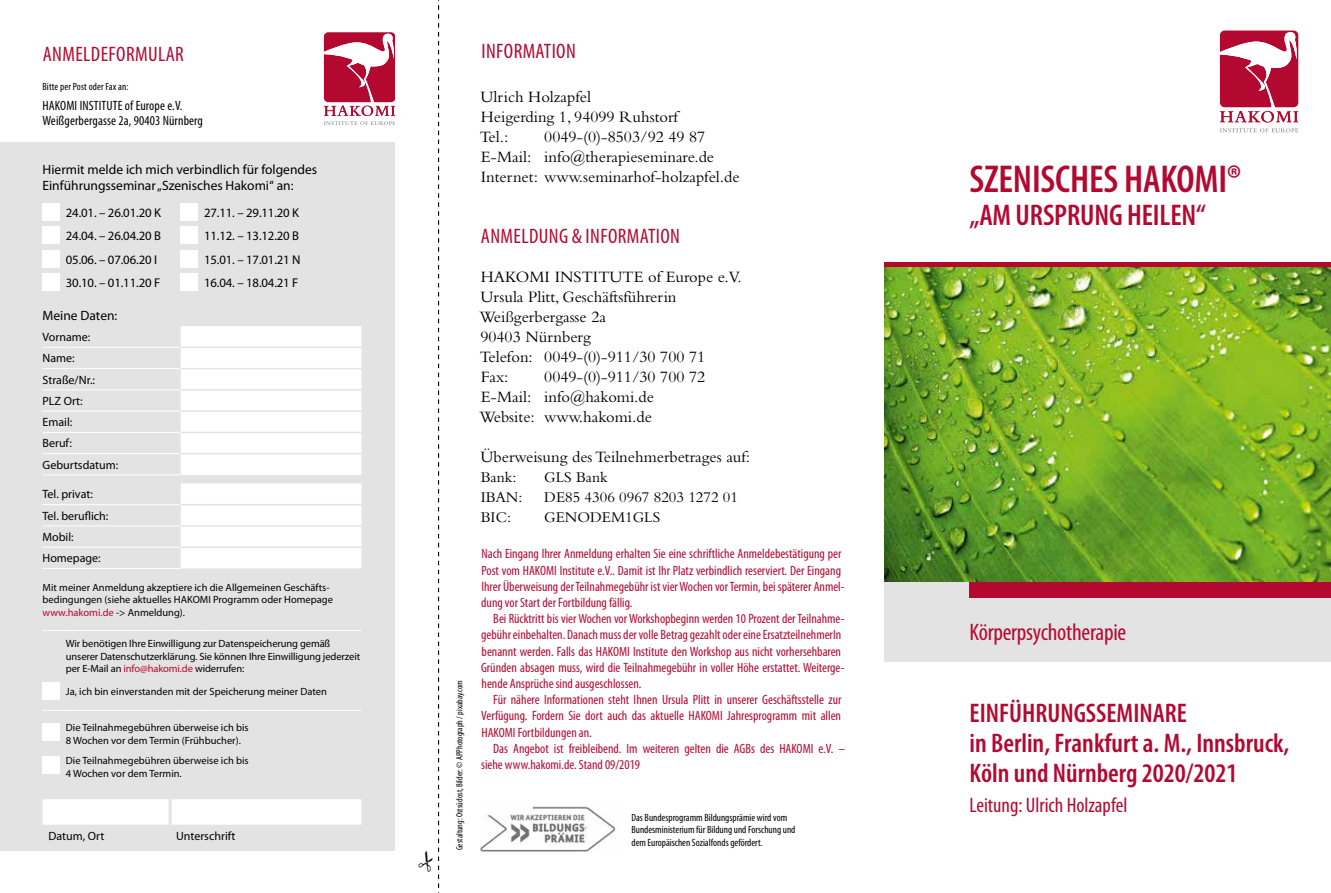
<style>
.page{position:relative;width:1331px;height:893px;background:#fff}
.page>*{position:absolute;margin:0;border:0;box-sizing:border-box;transform-origin:0 0}
.t1{font:600 condensed 39px "Myriad Pro";letter-spacing:-.005em;color:#b30931}
.t2{font:600 condensed 30px "Myriad Pro";letter-spacing:-.005em;color:#b30931}
.t3{font:600 condensed 27px/30px "Myriad Pro";color:#b30931}
.t4{font:condensed 24px "Myriad Pro";letter-spacing:-.01em;color:#b30931}
.t5{font:condensed 21px "Myriad Pro";letter-spacing:.02em;color:#b30931}
.t6{font:condensed 21px "Myriad Pro";color:#b30931}
.t7{font:16.5px/20px "Bembo";color:#000}
.t8{font:15.45px "Bembo";color:#000}
.t9{font:condensed 13.5px/16.2px "Myriad Pro";color:#b30931}
.t10{font:13.5px/16.2px "Myriad Pro";color:#000}
.t11{font:condensed 13.5px/15px "Myriad Pro";letter-spacing:.01em;color:#000}
.t12{font:12.75px "Myriad Pro";letter-spacing:-.01em;color:#000}
.t13{font:12px/21.3px "Myriad Pro";color:#000}
.t14{font:10.5px/12.6px "Myriad Pro";color:#000}
.t15{font:condensed 10.5px/12.6px "Myriad Pro";color:#000}
.t16{font:condensed 9px "Myriad Pro";color:#000}
.s1{color:#b30931}
</style>
<div class="page">
<img style="left:884px;top:267px;width:447px;height:315px">
<svg style="left:438px;top:0;width:1px;height:893px"></svg>
<div style="left:884px;top:582px;width:447px;height:80px;background:#e3e3e3"></div>
<svg style="left:1220px;top:31px;width:78px;height:91px"></svg>
<svg style="left:1220px;top:128px;width:78px;height:4px"></svg>
<div style="left:969px;top:582px;width:362px;height:15px;background:#b30931"></div>
<div style="left:884px;top:262px;width:447px;height:5px;background:#b30931"></div>
<div style="left:0;top:142px;width:395px;height:708px;background:#e3e3e3"></div>
<svg style="left:324px;top:32px;width:71px;height:93px"></svg>
<svg style="left:43px;top:347px;width:23px;height:1px"></svg>
<hr style="left:66px;top:347px;width:115px;height:1px;background:#fff">
<svg style="left:43px;top:368px;width:23px;height:1px"></svg>
<hr style="left:66px;top:368px;width:115px;height:1px;background:#fff">
<svg style="left:43px;top:389px;width:23px;height:1px"></svg>
<hr style="left:66px;top:389px;width:115px;height:1px;background:#fff">
<svg style="left:43px;top:411px;width:23px;height:1px"></svg>
<hr style="left:66px;top:411px;width:115px;height:1px;background:#fff">
<svg style="left:43px;top:432px;width:23px;height:1px"></svg>
<hr style="left:66px;top:432px;width:115px;height:1px;background:#fff">
<svg style="left:43px;top:504px;width:23px;height:1px"></svg>
<hr style="left:66px;top:504px;width:115px;height:1px;background:#fff">
<svg style="left:43px;top:526px;width:23px;height:1px"></svg>
<hr style="left:66px;top:526px;width:115px;height:1px;background:#fff">
<svg style="left:43px;top:547px;width:23px;height:1px"></svg>
<hr style="left:66px;top:547px;width:115px;height:1px;background:#fff">
<svg style="left:43px;top:453px;width:23px;height:1px"></svg>
<hr style="left:66px;top:453px;width:115px;height:1px;background:#fff">
<svg style="left:43px;top:475px;width:22px;height:1px"></svg>
<hr style="left:66px;top:475px;width:115px;height:1px;background:#fff">
<svg style="left:43px;top:568px;width:23px;height:1px"></svg>
<hr style="left:66px;top:568px;width:115px;height:1px;background:#fff">
<svg style="left:181px;top:326px;width:180px;height:242px;background:#fcfcfc"></svg>
<hr style="left:204px;top:453px;width:157px;height:1px;background:#e3e3e3">
<svg style="left:43px;top:710px;width:23px;height:1px"></svg>
<hr style="left:66px;top:710px;width:115px;height:1px;background:#fff">
<svg style="left:181px;top:710px;width:23px;height:1px"></svg>
<hr style="left:204px;top:710px;width:157px;height:1px;background:#fff">
<svg style="left:43px;top:630px;width:23px;height:1px"></svg>
<hr style="left:66px;top:630px;width:115px;height:1px;background:#fff">
<svg style="left:181px;top:630px;width:23px;height:1px"></svg>
<hr style="left:204px;top:630px;width:157px;height:1px;background:#fff">
<div style="left:43px;top:203px;width:17px;height:17px;background:#fff"></div>
<div style="left:181px;top:203px;width:17px;height:17px;background:#fff"></div>
<div style="left:43px;top:227px;width:17px;height:17px;background:#fff"></div>
<div style="left:181px;top:227px;width:17px;height:17px;background:#fff"></div>
<div style="left:43px;top:250px;width:17px;height:17px;background:#fff"></div>
<div style="left:181px;top:250px;width:17px;height:17px;background:#fff"></div>
<div style="left:43px;top:274px;width:17px;height:17px;background:#fff"></div>
<div style="left:181px;top:274px;width:17px;height:17px;background:#fff"></div>
<div style="left:43px;top:683px;width:17px;height:17px;background:#fff"></div>
<div style="left:43px;top:723px;width:17px;height:17px;background:#fff"></div>
<div style="left:43px;top:756px;width:17px;height:17px;background:#fff"></div>
<div style="left:43px;top:799px;width:318px;height:26px;background:#fff"></div>
<hr style="left:169px;top:799px;width:3px;height:26px;background:#e3e3e3">
<img style="left:480px;top:806px;width:136px;height:46px">
<h3 class="t5" style="left:43px;top:43px;width:143px">ANMELDEFORMULAR</h3>
<p class="t15" style="left:43px;top:81px;width:87px">Bitte per Post oder Fax an:</p>
<p class="t11" style="left:43px;top:98px;width:162px">HAKOMI INSTITUTE of Europe e.V.<br>Weißgerbergasse 2a, 90403 Nürnberg</p>
<p class="t10" style="left:43px;top:162px;width:276px">Hiermit melde ich mich verbindlich für folgendes<br>Einführungsseminar „Szenisches Hakomi“ an:</p>
<p class="t12" style="left:66px;top:206px;width:97px">24.01. – 26.01.20 K</p>
<p class="t12" style="left:204px;top:206px;width:97px">27.11. – 29.11.20 K</p>
<p class="t12" style="left:66px;top:229px;width:97px">24.04. – 26.04.20 B</p>
<p class="t12" style="left:204px;top:229px;width:97px">11.12. – 13.12.20 B</p>
<p class="t12" style="left:66px;top:252px;width:93px">05.06. – 07.06.20 I</p>
<p class="t12" style="left:204px;top:252px;width:98px">15.01. – 17.01.21 N</p>
<p class="t12" style="left:66px;top:276px;width:96px">30.10. – 01.11.20 F</p>
<p class="t12" style="left:204px;top:276px;width:96px">16.04. – 18.04.21 F</p>
<p class="t10" style="left:43px;top:308px;width:76px">Meine Daten:</p>
<p class="t13" style="left:43px;top:327px;width:77px">Vorname:<br>Name:<br>Straße/Nr.:<br>PLZ Ort:<br>Email:<br>Beruf:<br>Geburtsdatum:</p>
<p class="t13" style="left:43px;top:484px;width:67px">Tel. privat:<br>Tel. beruflich:<br>Mobil:<br>Homepage:</p>
<p class="t14" style="left:43px;top:581px;width:292px">Mit meiner Anmeldung akzeptiere ich die Allgemeinen Geschäfts&shy;bedingungen (siehe aktuelles HAKOMI Programm oder Homepage <span class="s1">www.hakomi.de</span> -&gt; Anmeldung).</p>
<p class="t14" style="left:66px;top:637px;width:296px">Wir benötigen Ihre Einwilligung zur Datenspeicherung gemäß unserer Datenschutzerklärung. Sie können Ihre Einwilligung jederzeit per E-Mail an <span class="s1">info@hakomi.de</span> widerrufen:</p>
<p class="t14" style="left:66px;top:686px;width:263px">Ja, ich bin einverstanden mit der Speicherung meiner Daten</p>
<p class="t14" style="left:66px;top:721px;width:184px">Die Teilnahmegebühren überweise ich bis<br>8 Wochen vor dem Termin (Frühbucher).</p>
<p class="t14" style="left:66px;top:755px;width:184px">Die Teilnahmegebühren überweise ich bis<br>4 Wochen vor dem Termin.</p>
<p class="t13" style="left:49px;top:825px;width:57px">Datum, Ort</p>
<p class="t13" style="left:176px;top:825px;width:61px">Unterschrift</p>
<h3 class="t5" style="left:481px;top:40px;width:96px">INFORMATION</h3>
<p class="t7" style="left:480px;top:87px;width:200px">Ulrich Holzapfel<br>Heigerding 1, 94099 Ruhstorf<br>Tel.:</p>
<p class="t7" style="left:481px;top:127px;width:260px;text-indent:64px">0049-(0)-8503/92 49 87<br>E-Mail: info@therapieseminare.de<br>Internet: www.seminarhof-holzapfel.de</p>
<p class="t16" style="left:455px;top:850px;width:172px;rotate:-90deg">Gestaltung: Ostsüdost, Bilder: © APPhotograph / pixabay.com</p>
<h3 class="t5" style="left:481px;top:225px;width:201px">ANMELDUNG &amp; INFORMATION</h3>
<p class="t7" style="left:479px;top:267px;width:264px">HAKOMI INSTITUTE of Europe e.V.<br>Ursula Plitt, Geschäftsführerin<br>Weißgerbergasse 2a<br>90403 Nürnberg<br>Telefon: 0049-(0)-911/30 700 71<br>Fax:</p>
<p class="t7" style="left:479px;top:367px;width:227px;text-indent:65px">0049-(0)-911/30 700 72<br>E-Mail: info@hakomi.de<br>Website: www.hakomi.de</p>
<p class="t7" style="left:480px;top:447px;width:271px">Überweisung des Teilnehmerbetrages auf:</p>
<p class="t8" style="left:481px;top:468px;width:37px">Bank:</p>
<p class="t8" style="left:544px;top:468px;width:65px">GLS Bank</p>
<p class="t8" style="left:481px;top:488px;width:43px">IBAN:</p>
<p class="t8" style="left:544px;top:488px;width:195px">DE85 4306 0967 8203 1272 01</p>
<p class="t8" style="left:481px;top:508px;width:32px">BIC:</p>
<p class="t8" style="left:544px;top:508px;width:118px">GENODEM1GLS</p>
<p class="t9" style="left:481px;top:546px;width:365px">Nach Eingang Ihrer Anmeldung erhalten Sie eine schriftliche Anmeldebestätigung per Post vom HAKOMI Institute e.V.. Damit ist Ihr Platz verbindlich reserviert. Der Eingang Ihrer Überweisung der Teilnahmegebühr ist vier Wochen vor Termin, bei späterer Anmel&shy;dung vor Start der Fortbildung fällig.</p>
<p class="t9" style="left:481px;top:611px;width:365px;text-indent:12px">Bei Rücktritt bis vier Wochen vor Workshopbeginn werden 10 Prozent der Teilnahme&shy;gebühr einbehalten. Danach muss der volle Betrag gezahlt oder eine ErsatzteilnehmerIn benannt werden. Falls das HAKOMI Institute den Workshop aus nicht vorhersehbaren Gründen absagen muss, wird die Teilnahmegebühr in voller Höhe erstattet. Weiterge&shy;hende Ansprüche sind ausgeschlossen.</p>
<p class="t9" style="left:481px;top:692px;width:362px;text-align:justify;text-indent:12px">Für nähere Informationen steht Ihnen Ursula Plitt in unserer Geschäftsstelle zur Verfügung. Fordern Sie dort auch das aktuelle HAKOMI Jahresprogramm mit allen HAKOMI Fortbildungen an.</p>
<p class="t9" style="left:481px;top:740px;width:366px;text-indent:12px">Das Angebot ist freibleibend. Im weiteren gelten die AGBs des HAKOMI e.V. – siehe www.hakomi.de. Stand 09/2019</p>
<p class="t15" style="left:631px;top:811px;width:166px">Das Bundesprogramm Bildungsprämie wird vom<br>Bundesministerium für Bildung und Forschung und dem Europäischen Sozialfonds gefördert.</p>
<h1 class="t1" style="left:969px;top:157px;width:273px">SZENISCHES HAKOMI®</h1>
<h2 class="t2" style="left:969px;top:198px;width:238px">„AM URSPRUNG HEILEN“</h2>
<h3 class="t4" style="left:969px;top:619px;width:158px">Körperpsychotherapie</h3>
<h3 class="t3" style="left:969px;top:699px;width:321px">EINFÜHRUNGSSEMINARE<br>in Berlin, Frankfurt a. M., Innsbruck,<br>Köln und Nürnberg 2020/2021</h3>
<h3 class="t6" style="left:969px;top:794px;width:159px">Leitung: Ulrich Holzapfel</h3>
</div>
